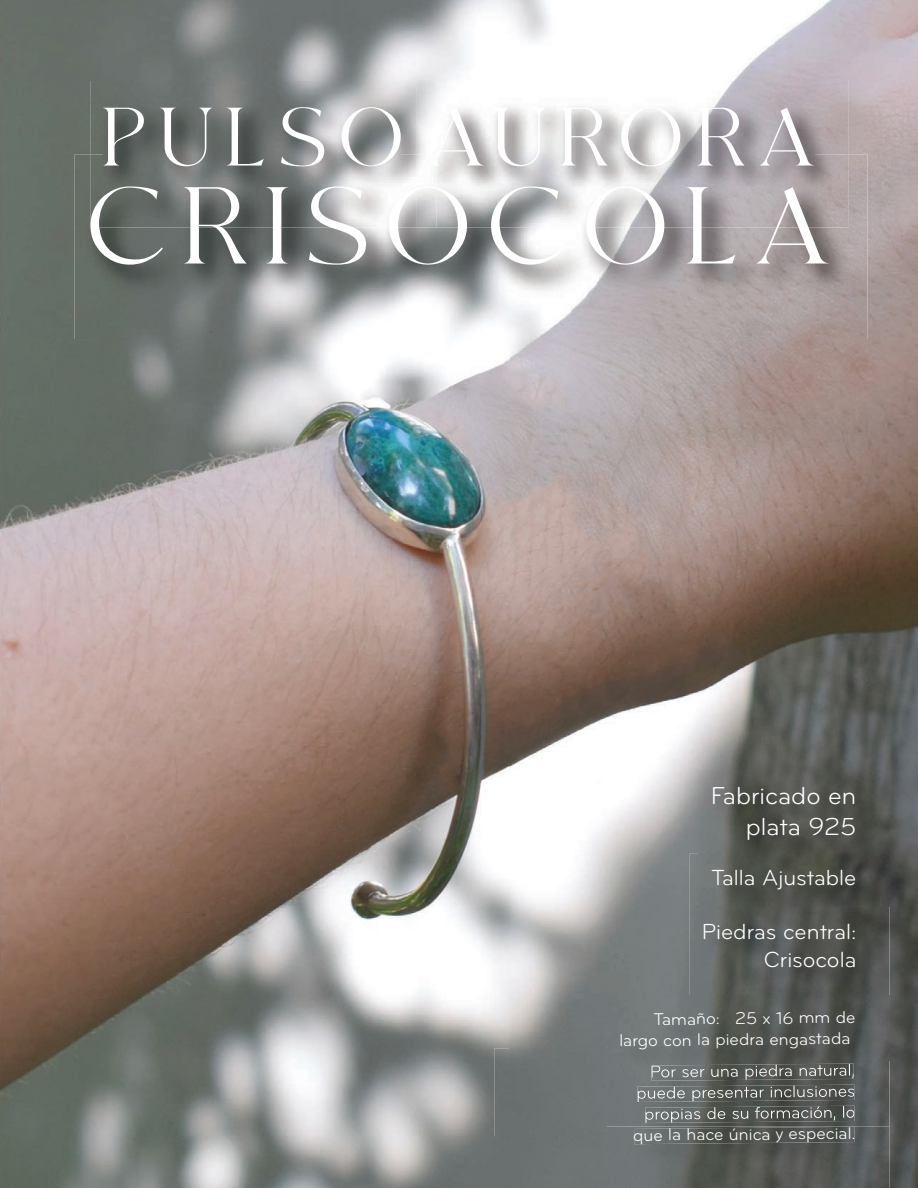
<style>
.page{position:relative;width:918px;height:1188px;background:#fff}
.page>*{position:absolute;margin:0;border:0;box-sizing:border-box;transform-origin:0 0}
.t1{font:112.35px "Moglan Demo";letter-spacing:.165em;color:#fff}
.t2{font:85.2px "Moglan Demo";letter-spacing:.165em;color:#fff}
.t3{font:25.5px/30.6px "Bryant";color:#fff;text-align:right}
.t4{font:22.65px/27.3px "Bryant";color:#fff;text-align:right}
.t5{font:17.55px/21px "Bryant";color:#fff}
</style>
<div class="page">
<img style="left:0;top:0;width:918px;height:103px">
<img style="left:0;top:103px;width:101px;height:1085px">
<img style="left:848px;top:103px;width:70px;height:51px">
<img style="left:868px;top:154px;width:50px;height:1034px">
<img style="left:101px;top:339px;width:409px;height:797px">
<img style="left:510px;top:339px;width:358px;height:436px">
<img style="left:101px;top:1136px;width:393px;height:52px">
<img style="left:91px;top:81px;width:757px;height:147px">
<img style="left:103px;top:107px;width:298px;height:47px">
<img style="left:417px;top:81px;width:19px;height:147px">
<img style="left:429px;top:107px;width:386px;height:47px">
<img style="left:74px;top:154px;width:53px;height:185px">
<img style="left:815px;top:154px;width:53px;height:185px">
<img style="left:127px;top:228px;width:688px;height:111px">
<img style="left:103px;top:154px;width:298px;height:12px">
<img style="left:436px;top:154px;width:379px;height:12px">
<svg style="left:429px;top:154px;width:7px;height:12px"></svg>
<img style="left:699px;top:770px;width:191px;height:83px">
<img style="left:690px;top:853px;width:200px;height:195px">
<img style="left:494px;top:1048px;width:396px;height:140px">
<svg style="left:889px;top:1048px;width:1px;height:13px"></svg>
<img style="left:634px;top:1127px;width:220px;height:17px">
<img style="left:607px;top:996px;width:282px;height:130px">
<img style="left:651px;top:1064px;width:203px;height:17px">
<img style="left:638px;top:1085px;width:216px;height:17px">
<img style="left:645px;top:1106px;width:210px;height:17px">
<h2 class="t2" style="left:103px;top:104px;width:714px">PULSO AURORA</h2>
<h1 class="t1" style="left:88px;top:183px;width:743px">CRISOCOLA</h1>
<h3 class="t3" style="left:711px;top:780px;width:147px">Fabricado en plata 925</h3>
<p class="t4" style="left:712px;top:864px;width:146px">Talla Ajustable</p>
<p class="t4" style="left:702px;top:918px;width:156px">Piedras central:<br>Crisocola</p>
<p class="t5" style="left:619px;top:1010px;width:238px;text-indent:35px;rotate:-1deg">Tamaño: 25 x 16 mm de largo con la piedra engastada</p>
<p class="t5" style="left:633px;top:1126px;width:224px;rotate:-1deg">que la hace única y especial.</p>
</div>
